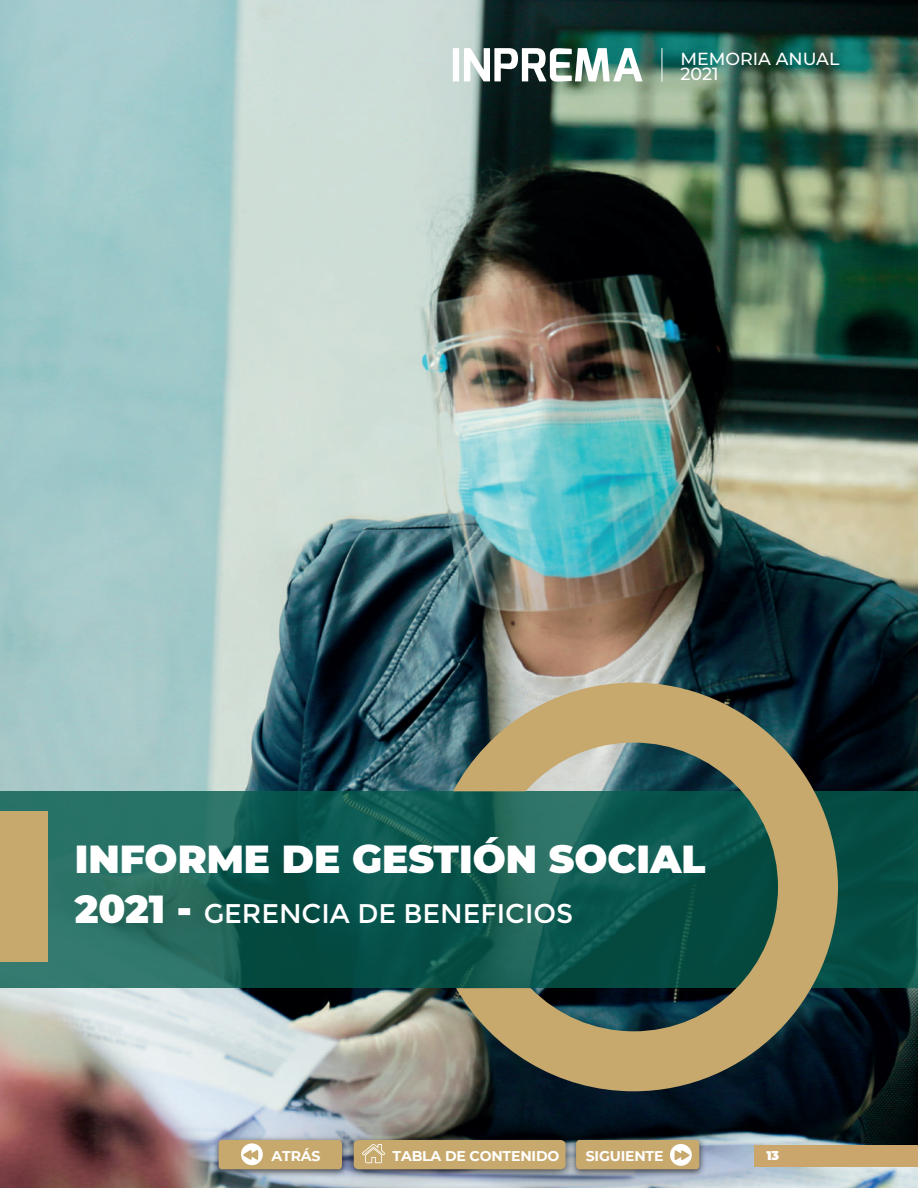
<style>
.page{position:relative;width:918px;height:1188px;background:#fff}
.page>*{position:absolute;margin:0;border:0;box-sizing:border-box;transform-origin:0 0}
.t1{font:900 39px "Montserrat";color:#fff}
.t2{font:27px "Montserrat";color:#fff}
.t3{font:500 17.4px/15.3px "Montserrat";color:#fff}
.t4{font:700 14.1px "Montserrat";letter-spacing:-.015em;color:#fff}
.t5{font:900 12.45px "Montserrat";color:#fff}
.s1{font-weight:900;font-size:39px}
</style>
<div class="page">
<img style="left:0;top:0;width:918px;height:1188px">
<div style="left:754px;top:1145px;width:164px;height:22px;background:#caa66c"></div>
<svg style="left:0;top:791px;width:918px;height:197px;background:#155e54"></svg>
<div style="left:0;top:812px;width:48px;height:150px;background:#c7a86d"></div>
<svg style="left:453px;top:683px;width:385px;height:408px;background:#536c56"></svg>
<svg style="left:453px;top:48px;width:190px;height:34px"></svg>
<img style="left:581px;top:1132px;width:128px;height:48px">
<div style="left:576px;top:1140px;width:123px;height:29px;background:#c8a96d;border-radius:4px"></div>
<img style="left:351px;top:1132px;width:230px;height:48px">
<img style="left:209px;top:1132px;width:142px;height:48px">
<div style="left:219px;top:1140px;width:123px;height:29px;background:#c8a96d;border-radius:4px"></div>
<div style="left:354px;top:1140px;width:212px;height:29px;background:#c8a96d"></div>
<div style="left:241px;top:1143px;width:22px;height:22px;background:#fff;border-radius:50%"></div>
<svg style="left:243px;top:1150px;width:15px;height:10px"></svg>
<svg style="left:670px;top:1144px;width:22px;height:22px"></svg>
<svg style="left:675px;top:1150px;width:15px;height:10px"></svg>
<p class="t3" style="left:681px;top:50px;width:160px">MEMORIA ANUAL<br>2021</p>
<h1 class="t1" style="left:75px;top:830px;width:632px">INFORME DE GESTIÓN SOCIAL</h1>
<h2 class="t2" style="left:75px;top:898px;width:500px"><span class="s1">2021 -</span> GERENCIA DE BENEFICIOS</h2>
<p class="t4" style="left:272px;top:1145px;width:50px">ATRÁS</p>
<p class="t4" style="left:393px;top:1145px;width:168px">TABLA DE CONTENIDO</p>
<p class="t4" style="left:586px;top:1145px;width:79px">SIGUIENTE</p>
<p class="t5" style="left:766px;top:1146px;width:14px">13</p>
</div>
